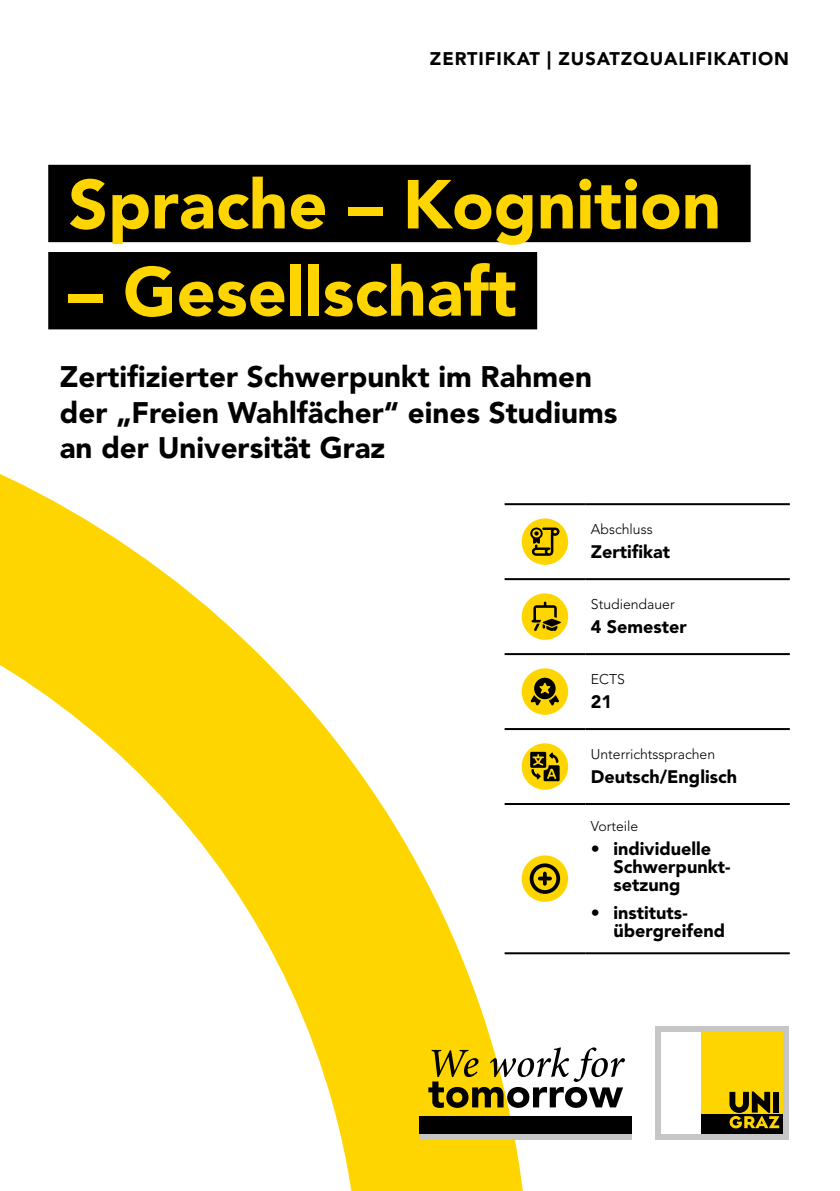
<style>
.page{position:relative;width:840px;height:1191px;background:#fff}
.page>*{position:absolute;margin:0;border:0;box-sizing:border-box;transform-origin:0 0}
.Absatzformat_1{font:900 68.4px "Avenir LT Std";color:#ffd500}
.t1{font:900 29.6px/35.4px "Avenir LT Std";color:#000}
.t2{font:900 18.2px "Avenir LT Std";letter-spacing:.05em;color:#000}
.Fließtext_Tabelle{font:900 18px/18px "Avenir LT Std";color:#000}
.Titel_Tabelle{font:300 14px "Avenir LT Std";color:#000}
</style>
<div class="page">
<svg style="left:0;top:474px;width:630px;height:717px"></svg>
<hr style="left:504px;top:503px;width:81px;height:2px;background:#000">
<hr style="left:585px;top:503px;width:204px;height:2px;background:#000">
<hr style="left:504px;top:578px;width:81px;height:2px;background:#000">
<hr style="left:585px;top:578px;width:204px;height:2px;background:#000">
<hr style="left:504px;top:653px;width:81px;height:2px;background:#000">
<hr style="left:585px;top:653px;width:204px;height:2px;background:#000">
<hr style="left:504px;top:728px;width:81px;height:2px;background:#000">
<hr style="left:585px;top:728px;width:204px;height:2px;background:#000">
<hr style="left:504px;top:803px;width:81px;height:2px;background:#000">
<hr style="left:585px;top:803px;width:204px;height:2px;background:#000">
<hr style="left:504px;top:952px;width:81px;height:2px;background:#000">
<hr style="left:585px;top:952px;width:204px;height:2px;background:#000">
<div style="left:521px;top:518px;width:47px;height:47px;background:#ffd500;border-radius:50%"></div>
<svg style="left:530px;top:527px;width:30px;height:29px"></svg>
<div style="left:521px;top:593px;width:47px;height:47px;background:#ffd500;border-radius:50%"></div>
<svg style="left:531px;top:601px;width:29px;height:30px"></svg>
<div style="left:521px;top:668px;width:47px;height:47px;background:#ffd500;border-radius:50%"></div>
<svg style="left:530px;top:677px;width:29px;height:28px"></svg>
<div style="left:521px;top:743px;width:47px;height:46px;background:#ffd500;border-radius:50%"></div>
<svg style="left:530px;top:752px;width:29px;height:29px"></svg>
<div style="left:521px;top:855px;width:47px;height:47px;background:#ffd500;border-radius:50%"></div>
<svg style="left:529px;top:863px;width:31px;height:31px"></svg>
<div style="left:655px;top:1026px;width:133px;height:114px;background:#c6c6c6"></div>
<div style="left:700px;top:1032px;width:82px;height:82px;background:#ffd500"></div>
<div style="left:700px;top:1114px;width:82px;height:20px;background:#000"></div>
<div style="left:661px;top:1032px;width:39px;height:102px;background:#fff"></div>
<svg style="left:729px;top:1091px;width:49px;height:37px"></svg>
<div style="left:419px;top:1116px;width:212px;height:18px;background:#000"></div>
<div style="left:419px;top:1134px;width:212px;height:6px;background:#c6c6c6"></div>
<svg style="left:428px;top:1047px;width:196px;height:60px"></svg>
<div style="left:48px;top:165px;width:702px;height:77px;background:#000"></div>
<div style="left:48px;top:252px;width:489px;height:77px;background:#000"></div>
<p class="t2" style="left:429px;top:47px;width:360px">ZERTIFIKAT | ZUSATZQUALIFIKATION</p>
<p class="Absatzformat_1" style="left:68px;top:163px;width:653px">Sprache – Kognition</p>
<p class="Absatzformat_1" style="left:68px;top:250px;width:449px">– Gesellschaft</p>
<p class="t1" style="left:60px;top:359px;width:559px">Zertifizierter Schwerpunkt im Rahmen der „Freien Wahlfächer“ eines Studiums an der Universität Graz</p>
<p class="Titel_Tabelle" style="left:590px;top:521px;width:63px">Abschluss</p>
<p class="Fließtext_Tabelle" style="left:590px;top:542px;width:81px">Zertifikat</p>
<p class="Titel_Tabelle" style="left:590px;top:596px;width:85px">Studiendauer</p>
<p class="Fließtext_Tabelle" style="left:590px;top:617px;width:97px">4 Semester</p>
<p class="Titel_Tabelle" style="left:590px;top:671px;width:35px">ECTS</p>
<p class="Fließtext_Tabelle" style="left:590px;top:692px;width:23px">21</p>
<p class="Titel_Tabelle" style="left:590px;top:745px;width:126px">Unterrichtssprachen</p>
<p class="Fließtext_Tabelle" style="left:590px;top:767px;width:148px">Deutsch/Englisch</p>
<p class="Titel_Tabelle" style="left:590px;top:818px;width:49px">Vorteile</p>
<p class="Fließtext_Tabelle" style="left:613px;top:839px;width:118px;text-indent:-23px">• individuelle<br>Schwerpunkt&shy;setzung</p>
<p class="Fließtext_Tabelle" style="left:613px;top:903px;width:113px;text-indent:-23px">• instituts&shy;übergreifend</p>
</div>
